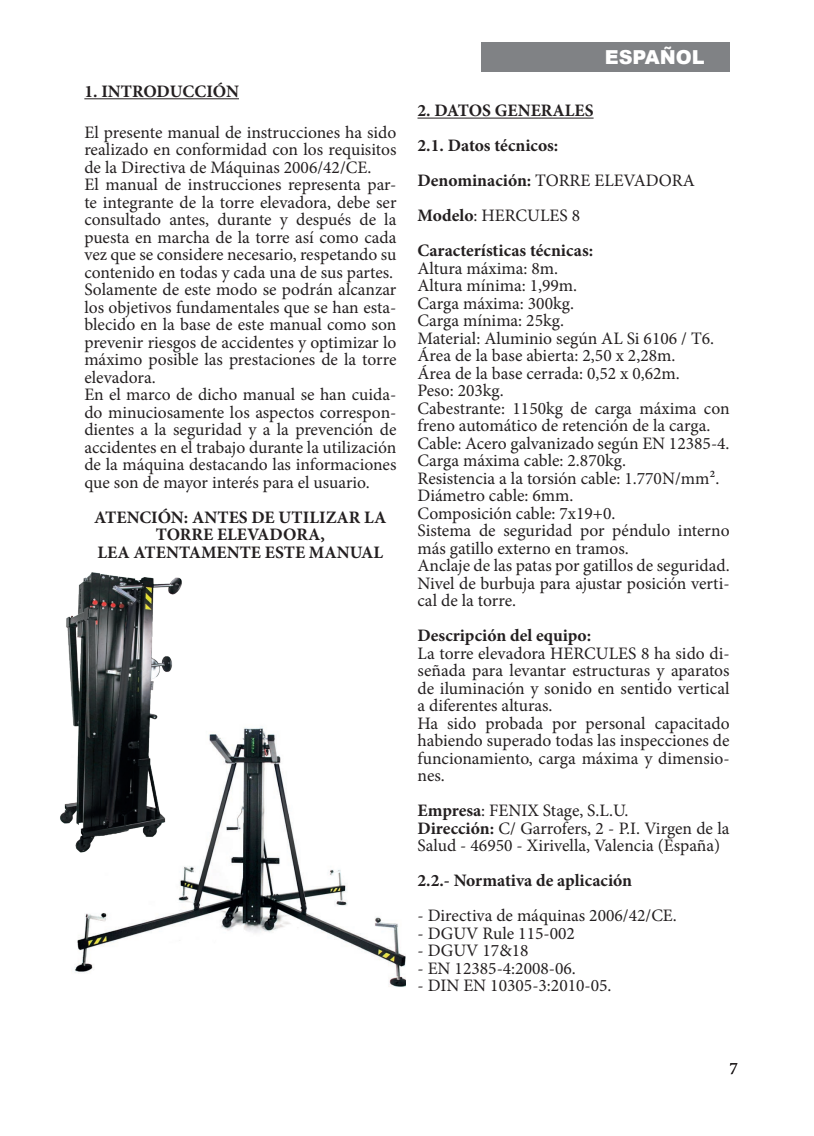
<style>
.page{position:relative;width:814px;height:1136px;background:#fff}
.page>*{position:absolute;margin:0;border:0;box-sizing:border-box;transform-origin:0 0}
.t1{font:900 19.25px "Arial";color:#fff}
.Texto{font:17.5px/17.5px "Minion Pro";color:#231f20;text-align:justify}
._1_2__Datos{font:700 17.5px "Minion Pro";color:#231f20}
.Atención{font:700 17.5px/17.5px "Minion Pro";color:#231f20;text-align:center}
._1__Introducción{font:700 17.5px "Minion Pro";color:#231f20}
.s1{font-weight:700}
</style>
<div class="page">
<div style="left:481px;top:42px;width:248px;height:30px;background:#808285"></div>
<hr style="left:84px;top:98px;width:155px;height:1px;background:#231f20">
<hr style="left:417px;top:118px;width:176px;height:1px;background:#231f20">
<img style="left:75px;top:726px;width:330px;height:261px">
<img style="left:60px;top:572px;width:151px;height:285px">
<p class="_1__Introducción" style="left:84px;top:79px;width:156px">1. INTRODUCCIÓN</p>
<p class="Texto" style="left:84px;top:123px;width:313px">El presente manual de instrucciones ha sido realizado en conformidad con los requisitos de la Directiva de Máquinas 2006/42/CE.</p>
<p class="Texto" style="left:84px;top:176px;width:313px">El manual de instrucciones representa par&shy;te integrante de la torre elevadora, debe ser consultado antes, durante y después de la puesta en marcha de la torre así como cada vez que se considere necesario, respetando su contenido en todas y cada una de sus partes.</p>
<p class="Texto" style="left:84px;top:281px;width:313px">Solamente de este modo se podrán alcanzar los objetivos fundamentales que se han esta&shy;blecido en la base de este manual como son prevenir riesgos de accidentes y optimizar lo máximo posible las prestaciones de la torre elevadora.</p>
<p class="Texto" style="left:84px;top:386px;width:313px">En el marco de dicho manual se han cuida&shy;do minuciosamente los aspectos correspon&shy;dientes a la seguridad y a la prevención de accidentes en el trabajo durante la utilización de la máquina destacando las informaciones que son de mayor interés para el usuario.</p>
<p class="Atención" style="left:94px;top:508px;width:294px">ATENCIÓN: ANTES DE UTILIZAR LA<br>TORRE ELEVADORA,</p>
<p class="Atención" style="left:98px;top:543px;width:287px">LEA ATENTAMENTE ESTE MANUAL</p>
<p class="t1" style="left:604px;top:43px;width:101px">ESPAÑOL</p>
<p class="_1__Introducción" style="left:417px;top:98px;width:177px">2. DATOS GENERALES</p>
<p class="_1_2__Datos" style="left:417px;top:133px;width:142px">2.1. Datos técnicos:</p>
<p class="Texto" style="left:417px;top:172px;width:279px"><span class="s1">Denominación:</span> TORRE ELEVADORA</p>
<p class="Texto" style="left:417px;top:207px;width:164px"><span class="s1">Modelo</span>: HERCULES 8</p>
<p class="_1_2__Datos" style="left:417px;top:238px;width:177px">Características técnicas:</p>
<p class="Texto" style="left:417px;top:260px;width:142px">Altura máxima: 8m.</p>
<p class="Texto" style="left:417px;top:277px;width:161px">Altura mínima: 1,99m.</p>
<p class="Texto" style="left:417px;top:295px;width:158px">Carga máxima: 300kg.</p>
<p class="Texto" style="left:417px;top:312px;width:148px">Carga mínima: 25kg.</p>
<p class="Texto" style="left:417px;top:330px;width:298px">Material: Aluminio según AL Si 6106 / T6.</p>
<p class="Texto" style="left:417px;top:347px;width:259px">Área de la base abierta: 2,50 x 2,28m.</p>
<p class="Texto" style="left:417px;top:365px;width:264px">Área de la base cerrada: 0,52 x 0,62m.</p>
<p class="Texto" style="left:417px;top:382px;width:88px">Peso: 203kg.</p>
<p class="Texto" style="left:417px;top:400px;width:313px">Cabestrante: 1150kg de carga máxima con freno automático de retención de la carga.</p>
<p class="Texto" style="left:417px;top:435px;width:313px">Cable: Acero galvanizado según EN 12385-4.<br>Carga máxima cable: 2.870kg.</p>
<p class="Texto" style="left:417px;top:470px;width:303px">Resistencia a la torsión cable: 1.770N/mm².</p>
<p class="Texto" style="left:417px;top:487px;width:158px">Diámetro cable: 6mm.</p>
<p class="Texto" style="left:417px;top:505px;width:199px">Composición cable: 7x19+0.</p>
<p class="Texto" style="left:417px;top:522px;width:313px">Sistema de seguridad por péndulo interno más gatillo externo en tramos.</p>
<p class="Texto" style="left:417px;top:557px;width:313px">Anclaje de las patas por gatillos de seguridad.</p>
<p class="Texto" style="left:417px;top:575px;width:313px">Nivel de burbuja para ajustar posición verti&shy;cal de la torre.</p>
<p class="_1_2__Datos" style="left:417px;top:623px;width:175px">Descripción del equipo:</p>
<p class="Texto" style="left:417px;top:645px;width:313px">La torre elevadora HERCULES 8 ha sido di&shy;señada para levantar estructuras y aparatos de iluminación y sonido en sentido vertical a diferentes alturas.</p>
<p class="Texto" style="left:417px;top:715px;width:313px">Ha sido probada por personal capacitado habiendo superado todas las inspecciones de funcionamiento, carga máxima y dimensio&shy;nes.</p>
<p class="Texto" style="left:417px;top:802px;width:212px"><span class="s1">Empresa</span>: FENIX Stage, S.L.U.</p>
<p class="Texto" style="left:417px;top:820px;width:313px"><span class="s1">Dirección:</span> C/ Garrofers, 2 - P.I. Virgen de la<br>Salud - 46950 - Xirivella, Valencia (España)</p>
<p class="_1_2__Datos" style="left:417px;top:868px;width:216px">2.2.- Normativa de aplicación</p>
<p class="Texto" style="left:417px;top:907px;width:261px">- Directiva de máquinas 2006/42/CE.</p>
<p class="Texto" style="left:417px;top:925px;width:159px">- DGUV Rule 115-002</p>
<p class="Texto" style="left:417px;top:942px;width:113px">- DGUV 17&amp;18</p>
<p class="Texto" style="left:417px;top:960px;width:160px">- EN 12385-4:2008-06.</p>
<p class="Texto" style="left:417px;top:977px;width:196px">- DIN EN 10305-3:2010-05.</p>
<p class="Texto" style="left:729px;top:1060px;width:10px">7</p>
</div>
